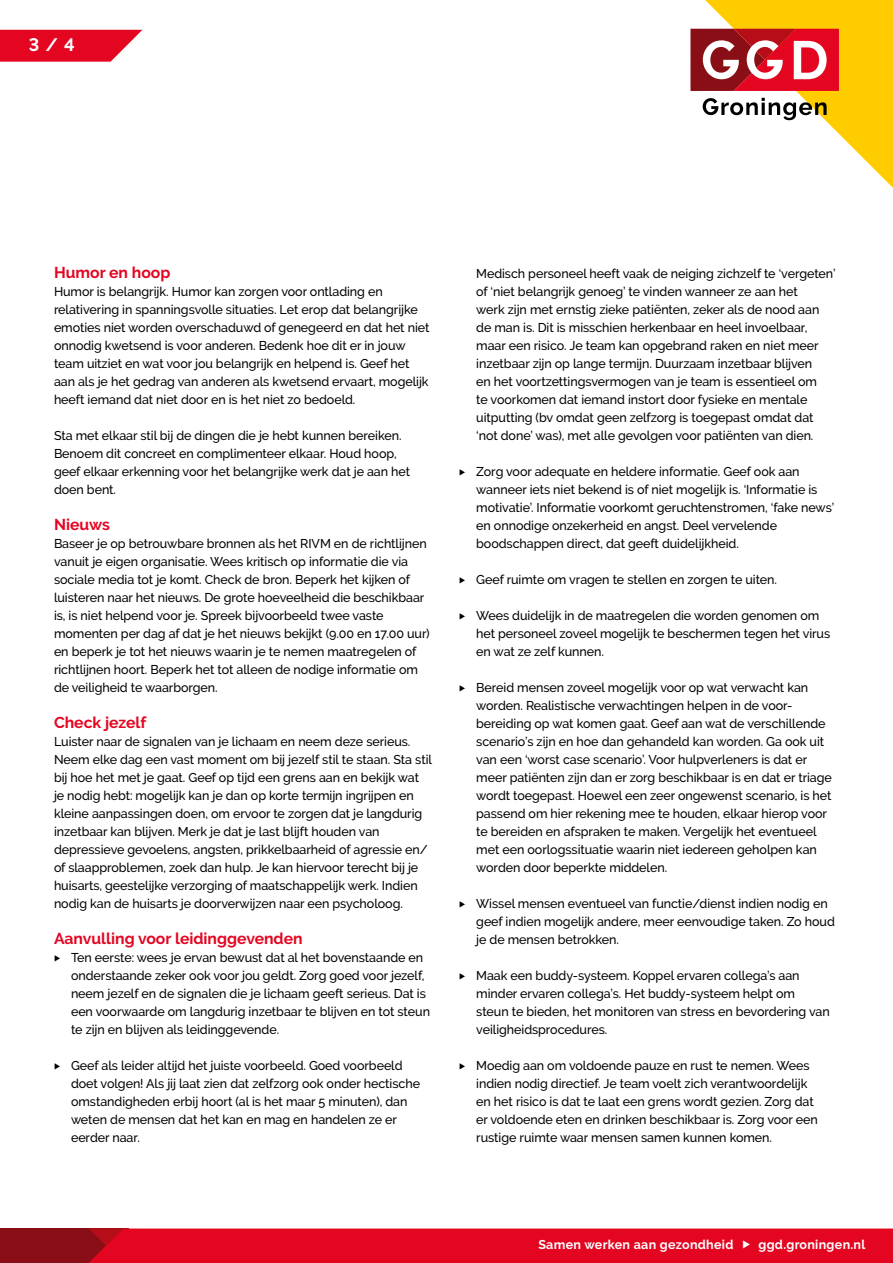
<style>
.page{position:relative;width:893px;height:1263px;background:#fff}
.page>*{position:absolute;margin:0;border:0;box-sizing:border-box;transform-origin:0 0}
.t1{font:700 18px "Raleway";color:#fff}
.t2{font:700 15.75px "Raleway";color:#e40521}
.t3{font:500 12.75px/18px "Raleway";letter-spacing:-.005em;color:#000}
.t4{font:700 12.75px "Raleway";letter-spacing:.025em;color:#fff}
</style>
<div class="page">
<div style="left:0;top:1228px;width:129px;height:35px;background:#8a0e16"></div>
<svg style="left:0;top:30px;width:142px;height:32px;background:#e7223b"></svg>
<svg style="left:690px;top:0;width:203px;height:188px"></svg>
<svg style="left:703px;top:98px;width:124px;height:22px"></svg>
<svg style="left:690px;top:29px;width:149px;height:62px"></svg>
<div style="left:89px;top:1228px;width:804px;height:35px;background:#e40521"></div>
<h1 class="t1" style="left:29px;top:35px;width:47px">3/4</h1>
<p class="t2" style="left:54px;top:263px;width:118px">Humor en hoop</p>
<p class="t3" style="left:54px;top:282px;width:377px">Humor is belangrijk. Humor kan zorgen voor ontlading en relativering in spanningsvolle situaties. Let erop dat belangrijke emoties niet worden overschaduwd of genegeerd en dat het niet onnodig kwetsend is voor anderen. Bedenk hoe dit er in jouw team uitziet en wat voor jou belangrijk en helpend is. Geef het aan als je het gedrag van anderen als kwetsend ervaart, mogelijk heeft iemand dat niet door en is het niet zo bedoeld.</p>
<p class="t3" style="left:54px;top:426px;width:358px">Sta met elkaar stil bij de dingen die je hebt kunnen bereiken.<br>Benoem dit concreet en complimenteer elkaar. Houd hoop, geef elkaar erkenning voor het belangrijke werk dat je aan het doen bent.</p>
<p class="t2" style="left:54px;top:515px;width:58px">Nieuws</p>
<p class="t3" style="left:54px;top:534px;width:377px">Baseer je op betrouwbare bronnen als het RIVM en de richtlijnen vanuit je eigen organisatie. Wees kritisch op informatie die via sociale media tot je komt. Check de bron. Beperk het kijken of luisteren naar het nieuws. De grote hoeveelheid die beschikbaar is, is niet helpend voor je. Spreek bijvoorbeeld twee vaste momenten per dag af dat je het nieuws bekijkt (9.00 en 17.00 uur) en beperk je tot het nieuws waarin je te nemen maatregelen of richtlijnen hoort. Beperk het tot alleen de nodige informatie om de veiligheid te waarborgen.</p>
<p class="t2" style="left:54px;top:713px;width:94px">Check jezelf</p>
<p class="t3" style="left:54px;top:732px;width:380px">Luister naar de signalen van je lichaam en neem deze serieus.<br>Neem elke dag een vast moment om bij jezelf stil te staan. Sta stil bij hoe het met je gaat. Geef op tijd een grens aan en bekijk wat je nodig hebt: mogelijk kan je dan op korte termijn ingrijpen en kleine aanpassingen doen, om ervoor te zorgen dat je langdurig inzetbaar kan blijven. Merk je dat je last blijft houden van depressieve gevoelens, angsten, prikkelbaarheid of agressie en/ of slaapproblemen, zoek dan hulp. Je kan hiervoor terecht bij je huisarts, geestelijke verzorging of maatschappelijk werk. Indien nodig kan de huisarts je doorverwijzen naar een psycholoog.</p>
<p class="t2" style="left:54px;top:929px;width:250px">Aanvulling voor leidinggevenden</p>
<p class="t3" style="left:71px;top:948px;width:361px">Ten eerste: wees je ervan bewust dat al het bovenstaande en onderstaande zeker ook voor jou geldt. Zorg goed voor jezelf, neem jezelf en de signalen die je lichaam geeft serieus. Dat is een voorwaarde om langdurig inzetbaar te blijven en tot steun te zijn en blijven als leidinggevende.</p>
<p class="t3" style="left:71px;top:1056px;width:351px">Geef als leider altijd het juiste voorbeeld. Goed voorbeeld doet volgen! Als jij laat zien dat zelfzorg ook onder hectische omstandigheden erbij hoort (al is het maar 5 minuten), dan weten de mensen dat het kan en mag en handelen ze er eerder naar.</p>
<p class="t3" style="left:476px;top:264px;width:361px">Medisch personeel heeft vaak de neiging zichzelf te ‘vergeten’ of ‘niet belangrijk genoeg’ te vinden wanneer ze aan het<br>werk zijn met ernstig zieke patiënten, zeker als de nood aan de man is. Dit is misschien herkenbaar en heel invoelbaar, maar een risico. Je team kan opgebrand raken en niet meer inzetbaar zijn op lange termijn. Duurzaam inzetbaar blijven<br>en het voortzettingsvermogen van je team is essentieel om<br>te voorkomen dat iemand instort door fysieke en mentale uitputting (bv omdat geen zelfzorg is toegepast omdat dat ‘not done’ was), met alle gevolgen voor patiënten van dien.</p>
<p class="t3" style="left:476px;top:462px;width:360px">Zorg voor adequate en heldere informatie. Geef ook aan wanneer iets niet bekend is of niet mogelijk is. ‘Informatie is motivatie’. Informatie voorkomt geruchtenstromen, ‘fake news’ en onnodige onzekerheid en angst. Deel vervelende boodschappen direct, dat geeft duidelijkheid.</p>
<p class="t3" style="left:476px;top:570px;width:302px">Geef ruimte om vragen te stellen en zorgen te uiten.</p>
<p class="t3" style="left:476px;top:606px;width:355px">Wees duidelijk in de maatregelen die worden genomen om het personeel zoveel mogelijk te beschermen tegen het virus en wat ze zelf kunnen.</p>
<p class="t3" style="left:476px;top:678px;width:357px">Bereid mensen zoveel mogelijk voor op wat verwacht kan worden. Realistische verwachtingen helpen in de voor-- bereiding op wat komen gaat. Geef aan wat de verschillende scenario’s zijn en hoe dan gehandeld kan worden. Ga ook uit van een ‘worst case scenario’. Voor hulpverleners is dat er meer patiënten zijn dan er zorg beschikbaar is en dat er triage wordt toegepast. Hoewel een zeer ongewenst scenario, is het passend om hier rekening mee te houden, elkaar hierop voor te bereiden en afspraken te maken. Vergelijk het eventueel met een oorlogssituatie waarin niet iedereen geholpen kan worden door beperkte middelen.</p>
<p class="t3" style="left:476px;top:894px;width:360px">Wissel mensen eventueel van functie/dienst indien nodig en geef indien mogelijk andere, meer eenvoudige taken. Zo houd je de mensen betrokken.</p>
<p class="t3" style="left:476px;top:966px;width:355px">Maak een buddy-systeem. Koppel ervaren collega’s aan minder ervaren collega’s. Het buddy-systeem helpt om steun te bieden, het monitoren van stress en bevordering van veiligheidsprocedures.</p>
<p class="t3" style="left:476px;top:1056px;width:343px">Moedig aan om voldoende pauze en rust te nemen. Wees indien nodig directief. Je team voelt zich verantwoordelijk en het risico is dat te laat een grens wordt gezien. Zorg dat er voldoende eten en drinken beschikbaar is. Zorg voor een rustige ruimte waar mensen samen kunnen komen.</p>
<p class="t4" style="left:538px;top:1238px;width:197px">Samen werken aan gezondheid</p>
<p class="t4" style="left:758px;top:1238px;width:108px">ggd.groningen.nl</p>
</div>
